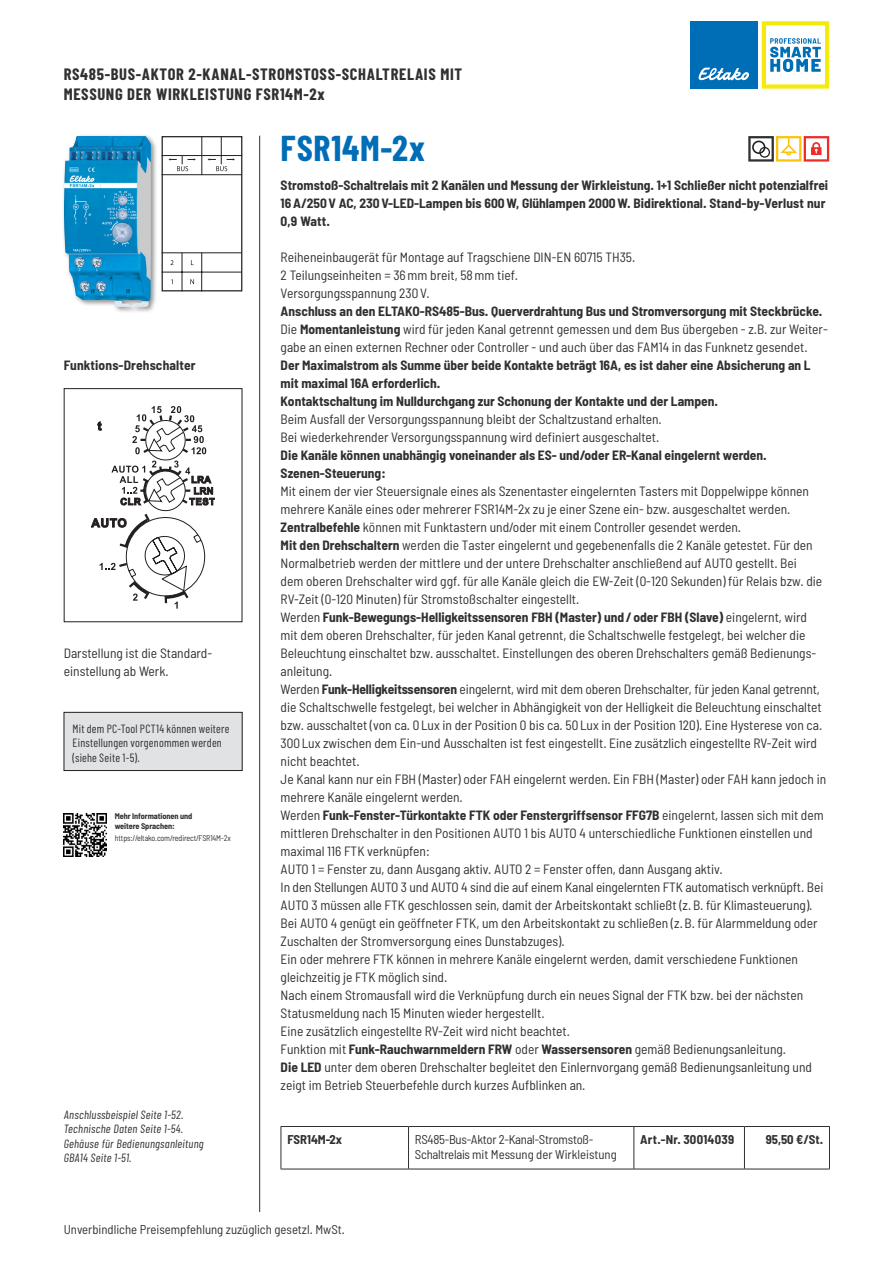
<style>
.page{position:relative;width:893px;height:1263px;background:#fff}
.page>*{position:absolute;margin:0;border:0;box-sizing:border-box;transform-origin:0 0}
.t1{font:700 36px "Barlow Condensed";letter-spacing:.025em;color:#006db7}
.t2{font:700 16.5px/19.5px "Barlow Condensed";letter-spacing:.04em;color:#312f30}
.t3{font:semi-condensed 13.5px/18px "Barlow";color:#312f30}
.t4{font:700 semi-condensed 13.5px/18px "Barlow";color:#312f30}
.t5{font:semi-condensed 12.75px/15px "Barlow";letter-spacing:-.02em;color:#312f30}
.t6{font:semi-condensed 12.75px "Barlow";color:#312f30}
.t7{font:700 semi-condensed 12.75px "Barlow";letter-spacing:.015em;color:#312f30}
.t8{font:italic 12px/14.4px "Barlow Condensed";letter-spacing:.02em;color:#312f30}
.t9{font:12px/14.4px "Barlow Condensed";letter-spacing:.015em;color:#312f30}
.t10{font:semi-condensed 8.25px "Barlow";letter-spacing:-.015em;color:#312f30}
.t11{font:700 semi-condensed 8.25px/9.8px "Barlow";letter-spacing:-.01em;color:#312f30}
.s1{font-weight:700}
</style>
<div class="page">
<hr style="left:259px;top:136px;width:1px;height:1076px;background:#312f30">
<svg style="left:762px;top:21px;width:67px;height:68px"></svg>
<div style="left:690px;top:21px;width:68px;height:68px;background:#006db7"></div>
<svg style="left:698px;top:68px;width:51px;height:13px"></svg>
<svg style="left:91px;top:406px;width:124px;height:203px"></svg>
<div style="left:64px;top:388px;width:178px;height:234px;border:1px solid #231f20"></div>
<div style="left:61px;top:133px;width:97px;height:181px;background:#231f20;opacity:.5"></div>
<img style="left:64px;top:136px;width:87px;height:171px">
<hr style="left:281px;top:1126px;width:127px;height:1px;background:#312f30">
<hr style="left:281px;top:1127px;width:1px;height:42px;background:#312f30">
<hr style="left:281px;top:1169px;width:127px;height:1px;background:#312f30">
<hr style="left:744px;top:1126px;width:86px;height:1px;background:#312f30">
<hr style="left:829px;top:1127px;width:1px;height:42px;background:#312f30">
<hr style="left:408px;top:1169px;width:226px;height:1px;background:#312f30">
<hr style="left:634px;top:1169px;width:110px;height:1px;background:#312f30">
<hr style="left:744px;top:1169px;width:86px;height:1px;background:#312f30">
<hr style="left:408px;top:1126px;width:226px;height:1px;background:#312f30">
<hr style="left:408px;top:1127px;width:1px;height:42px;background:#312f30">
<hr style="left:634px;top:1126px;width:110px;height:1px;background:#312f30">
<hr style="left:634px;top:1127px;width:1px;height:42px;background:#312f30">
<hr style="left:744px;top:1127px;width:1px;height:42px;background:#312f30">
<div style="left:162px;top:136px;width:80px;height:155px;border:1px solid #231f20"></div>
<hr style="left:162px;top:174px;width:80px;height:1px;background:#231f20">
<hr style="left:162px;top:252px;width:80px;height:1px;background:#231f20">
<hr style="left:162px;top:155px;width:80px;height:1px;background:#231f20">
<hr style="left:162px;top:272px;width:80px;height:1px;background:#231f20">
<hr style="left:182px;top:252px;width:1px;height:39px;background:#231f20">
<svg style="left:201px;top:252px;width:1px;height:39px"></svg>
<svg style="left:190px;top:279px;width:4px;height:5px"></svg>
<svg style="left:168px;top:136px;width:34px;height:39px"></svg>
<svg style="left:208px;top:136px;width:27px;height:35px"></svg>
<img style="left:64px;top:814px;width:42px;height:42px">
<svg style="left:748px;top:136px;width:81px;height:26px"></svg>
<div style="left:752px;top:141px;width:13px;height:13px;border:2px solid #231f20;border-radius:50%"></div>
<div style="left:759px;top:147px;width:11px;height:11px;border:1px solid #231f20;border-radius:50%"></div>
<div style="left:64px;top:712px;width:178px;height:58px;background:#e1e2e4"></div>
<div style="left:64px;top:712px;width:178px;height:59px;border:1px solid #231f20"></div>
<p class="t2" style="left:64px;top:64px;width:400px">RS485-BUS-AKTOR 2-KANAL-STROMSTOSS-SCHALTRELAIS MIT<br>MESSUNG DER WIRKLEISTUNG FSR14M-2x</p>
<h1 class="t1" style="left:281px;top:126px;width:146px">FSR14M-2x</h1>
<p class="t4" style="left:281px;top:176px;width:549px">Stromstoß-Schaltrelais mit 2 Kanälen und Messung der Wirkleistung. 1+1 Schließer nicht potenzialfrei<br>16A/250V AC, 230V-LED-Lampen bis 600W, Glühlampen 2000W. Bidirektional. Stand-by-Verlust nur<br>0,9 Watt.</p>
<p class="t3" style="left:281px;top:248px;width:356px">Reiheneinbaugerät für Montage auf Tragschiene DIN-EN 60715 TH35.<br>2 Teilungseinheiten = 36mm breit, 58mm tief.<br>Versorgungsspannung 230V.</p>
<p class="t3" style="left:281px;top:302px;width:549px"><span class="s1">Anschluss an den ELTAKO-RS485-Bus. Querverdrahtung Bus und Stromversorgung mit Steckbrücke.<br></span>Die <span class="s1">Momentanleistung</span> wird für jeden Kanal getrennt gemessen und dem Bus übergeben - z.B. zur Weiter&shy;gabe an einen externen Rechner oder Controller - und auch über das FAM14 in das Funknetz gesendet.</p>
<p class="t4" style="left:281px;top:356px;width:532px">Der Maximalstrom als Summe über beide Kontakte beträgt 16A, es ist daher eine Absicherung an L mit maximal 16A erforderlich.<br>Kontaktschaltung im Nulldurchgang zur Schonung der Kontakte und der Lampen.</p>
<p class="t3" style="left:281px;top:410px;width:383px">Beim Ausfall der Versorgungsspannung bleibt der Schaltzustand erhalten.<br>Bei wiederkehrender Versorgungsspannung wird definiert ausgeschaltet.</p>
<p class="t4" style="left:281px;top:446px;width:488px">Die Kanäle können unabhängig voneinander als ES- und/oder ER-Kanal eingelernt werden.<br>Szenen-Steuerung:</p>
<p class="t3" style="left:281px;top:482px;width:547px">Mit einem der vier Steuersignale eines als Szenentaster eingelernten Tasters mit Doppelwippe können mehrere Kanäle eines oder mehrerer FSR14M-2x zu je einer Szene ein- bzw. ausgeschaltet werden.<br><span class="s1">Zentralbefehle</span> können mit Funktastern und/oder mit einem Controller gesendet werden.<br><span class="s1">Mit den Drehschaltern</span> werden die Taster eingelernt und gegebenenfalls die 2 Kanäle getestet. Für den Normalbetrieb werden der mittlere und der untere Drehschalter anschließend auf AUTO gestellt. Bei<br>dem oberen Drehschalter wird ggf. für alle Kanäle gleich die EW-Zeit (0-120 Sekunden) für Relais bzw. die RV-Zeit (0-120 Minuten) für Stromstoßschalter eingestellt.<br>Werden <span class="s1">Funk-Bewegungs-Helligkeitssensoren FBH (Master) und /oder FBH (Slave)</span> eingelernt, wird mit dem oberen Drehschalter, für jeden Kanal getrennt, die Schaltschwelle festgelegt, bei welcher die Beleuchtung einschaltet bzw. ausschaltet. Einstellungen des oberen Drehschalters gemäß Bedienungs&shy;anleitung.<br>Werden <span class="s1">Funk-Helligkeitssensoren</span> eingelernt, wird mit dem oberen Drehschalter, für jeden Kanal getrennt, die Schaltschwelle festgelegt, bei welcher in Abhängigkeit von der Helligkeit die Beleuchtung einschaltet bzw. ausschaltet (von ca. 0 Lux in der Position 0 bis ca. 50 Lux in der Position 120). Eine Hysterese von ca.<br>300 Lux zwischen dem Ein-und Ausschalten ist fest eingestellt. Eine zusätzlich eingestellte RV-Zeit wird nicht beachtet.<br>Je Kanal kann nur ein FBH (Master) oder FAH eingelernt werden. Ein FBH (Master) oder FAH kann jedoch in mehrere Kanäle eingelernt werden.<br>Werden <span class="s1">Funk-Fenster-Türkontakte FTK oder Fenstergriffsensor FFG7B</span> eingelernt, lassen sich mit dem mittleren Drehschalter in den Positionen AUTO 1 bis AUTO 4 unterschiedliche Funktionen einstellen und maximal 116 FTK verknüpfen:<br>AUTO 1 = Fenster zu, dann Ausgang aktiv. AUTO 2 = Fenster offen, dann Ausgang aktiv.<br>In den Stellungen AUTO 3 und AUTO 4 sind die auf einem Kanal eingelernten FTK automatisch verknüpft. Bei AUTO 3 müssen alle FTK geschlossen sein, damit der Arbeitskontakt schließt (z.B. für Klimasteuerung).<br>Bei AUTO 4 genügt ein geöffneter FTK, um den Arbeitskontakt zu schließen (z.B. für Alarmmeldung oder Zuschalten der Stromversorgung eines Dunstabzuges).<br>Ein oder mehrere FTK können in mehrere Kanäle eingelernt werden, damit verschiedene Funktionen gleichzeitig je FTK möglich sind.<br>Nach einem Stromausfall wird die Verknüpfung durch ein neues Signal der FTK bzw. bei der nächsten Statusmeldung nach 15 Minuten wieder hergestellt.<br>Eine zusätzlich eingestellte RV-Zeit wird nicht beachtet.<br>Funktion mit <span class="s1">Funk-Rauchwarnmeldern FRW</span> oder <span class="s1">Wassersensoren</span> gemäß Bedienungsanleitung.<br><span class="s1">Die LED</span> unter dem oberen Drehschalter begleitet den Einlernvorgang gemäß Bedienungsanleitung und zeigt im Betrieb Steuerbefehle durch kurzes Aufblinken an.</p>
<p class="t4" style="left:64px;top:356px;width:133px">Funktions-Drehschalter</p>
<p class="t3" style="left:64px;top:644px;width:150px">Darstellung ist die Standard&shy;einstellung ab Werk.</p>
<p class="t9" style="left:73px;top:721px;width:159px">Mit dem PC-Tool PCT14 können weitere<br>Einstellungen vorgenommen werden (siehe Seite 1-5).</p>
<p class="t11" style="left:115px;top:811px;width:79px">Mehr Informationen und weitere Sprachen:</p>
<p class="t10" style="left:115px;top:833px;width:118px">https://eltako.com/redirect/FSR14M-2x</p>
<p class="t8" style="left:64px;top:1107px;width:141px">Anschlussbeispiel Seite 1-52.<br>Technische Daten Seite 1-54.<br>Gehäuse für Bedienungsanleitung<br>GBA14 Seite 1-51.</p>
<p class="t7" style="left:287px;top:1131px;width:56px">FSR14M-2x</p>
<p class="t5" style="left:415px;top:1131px;width:203px">RS485-Bus-Aktor 2-Kanal-Stromstoß-<br>Schaltrelais mit Messung der Wirkleistung</p>
<p class="t7" style="left:640px;top:1131px;width:96px">Art.-Nr. 30014039</p>
<p class="t7" style="left:766px;top:1131px;width:59px">95,50 €/St.</p>
<p class="t6" style="left:64px;top:1222px;width:283px">Unverbindliche Preisempfehlung zuzüglich gesetzl. MwSt.</p>
</div>
